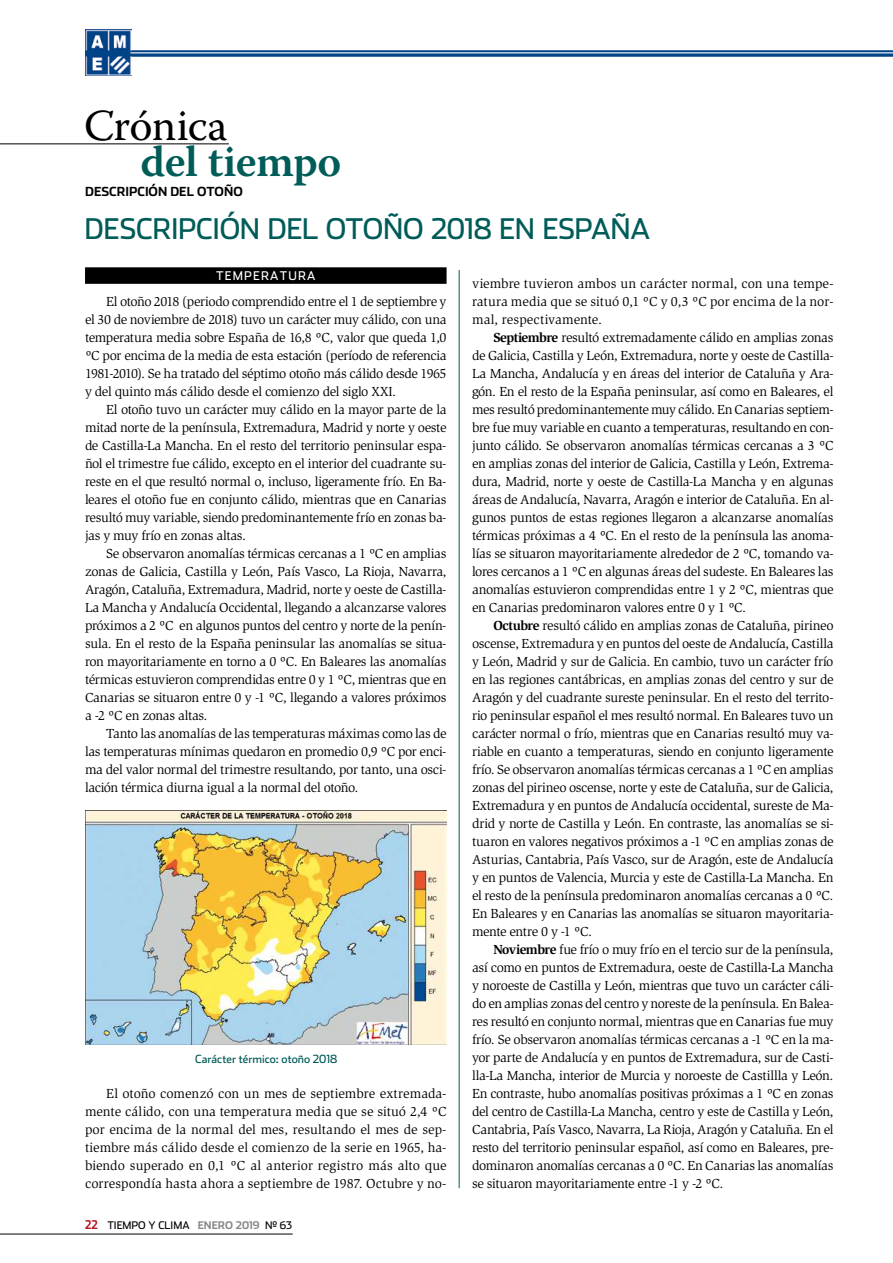
<style>
.page{position:relative;width:893px;height:1263px;background:#fff}
.page>*{position:absolute;margin:0;border:0;box-sizing:border-box;transform-origin:0 0}
.t1{font:600 44.1px "Warnock Pro";letter-spacing:-.015em;color:#005c58}
.t2{font:44.1px "Warnock Pro";letter-spacing:-.02em;color:#000}
.t3{font:28.5px "Stainless";letter-spacing:-.015em;color:#005c58}
.t4{font:13.5px/18px "Slimbach Std";letter-spacing:-.02em;color:#000;text-align:justify}
.t5{font:700 12.45px "Stainless";color:#000}
.t6{font:12px "Stainless";letter-spacing:.1em;color:#fff}
.t7{font:11.25px "Stainless";letter-spacing:-.005em;color:#005c58}
.t8{font:10.5px "Stainless";color:#000}
.s1{font-family:"Stainless Cond";font-weight:700;font-size:12px;color:#b51621}
.s2{font-weight:700;color:#87888a}
.s3{font-weight:700}
</style>
<div class="page">
<hr style="left:0;top:1234px;width:293px;height:1px;background:#000">
<img style="left:85px;top:30px;width:46px;height:46px">
<svg style="left:85px;top:50px;width:808px;height:6px;background:#205a95"></svg>
<hr style="left:130px;top:52px;width:763px;height:1px;background:#fff">
<div style="left:85px;top:267px;width:362px;height:17px;background:#000"></div>
<img style="left:86px;top:810px;width:361px;height:234px">
<hr style="left:459px;top:270px;width:1px;height:918px;background:#005c58">
<hr style="left:0;top:144px;width:229px;height:1px;background:#000">
<h1 class="t2" style="left:84px;top:99px;width:145px">Crónica</h1>
<h1 class="t1" style="left:141px;top:135px;width:202px">del tiempo</h1>
<p class="t5" style="left:85px;top:184px;width:159px">DESCRIPCIÓN DEL OTOÑO</p>
<h2 class="t3" style="left:84px;top:211px;width:262px">DESCRIPCIÓN DEL OTOÑO</h2>
<h2 class="t3" style="left:431px;top:211px;width:221px">2018 EN ESPAÑA</h2>
<p class="t6" style="left:216px;top:268px;width:101px">TEMPERATURA</p>
<p class="t4" style="left:85px;top:293px;width:363px;text-indent:21px">El otoño 2018 (periodo comprendido entre el 1 de septiembre y el 30 de noviembre de 2018) tuvo un carácter muy cálido, con una temperatura media sobre España de 16,8 ºC, valor que queda 1,0 ºC por encima de la media de esta estación (período de referencia 1981-2010). Se ha tratado del séptimo otoño más cálido desde 1965 y del quinto más cálido desde el comienzo del siglo XXI.</p>
<p class="t4" style="left:85px;top:401px;width:363px;text-indent:21px">El otoño tuvo un carácter muy cálido en la mayor parte de la mitad norte de la península, Extremadura, Madrid y norte y oeste de Castilla-La Mancha. En el resto del territorio peninsular espa&shy;ñol el trimestre fue cálido, excepto en el interior del cuadrante su&shy;reste en el que resultó normal o, incluso, ligeramente frío. En Ba&shy;leares el otoño fue en conjunto cálido, mientras que en Canarias resultó muy variable, siendo predominantemente frío en zonas ba&shy;jas y muy frío en zonas altas.</p>
<p class="t4" style="left:85px;top:545px;width:363px;text-indent:21px">Se observaron anomalías térmicas cercanas a 1 ºC en amplias zonas de Galicia, Castilla y León, País Vasco, La Rioja, Navarra, Aragón, Cataluña, Extremadura, Madrid, norte y oeste de Castilla-La Mancha y Andalucía Occidental, llegando a alcanzarse valores próximos a 2 ºC en algunos puntos del centro y norte de la penín&shy;sula. En el resto de la España peninsular las anomalías se situa&shy;ron mayoritariamente en torno a 0 ºC. En Baleares las anomalías térmicas estuvieron comprendidas entre 0 y 1 ºC, mientras que en Canarias se situaron entre 0 y -1 ºC, llegando a valores próximos a -2 ºC en zonas altas.</p>
<p class="t4" style="left:85px;top:724px;width:363px;text-indent:21px">Tanto las anomalías de las temperaturas máximas como las de las temperaturas mínimas quedaron en promedio 0,9 ºC por enci&shy;ma del valor normal del trimestre resultando, por tanto, una osci&shy;lación térmica diurna igual a la normal del otoño.</p>
<p class="t7" style="left:195px;top:1052px;width:144px">CARÁCTER TÉRMICO: OTOÑO 2018</p>
<p class="t4" style="left:85px;top:1084px;width:363px;text-indent:21px">El otoño comenzó con un mes de septiembre extremada&shy;mente cálido, con una temperatura media que se situó 2,4 ºC por encima de la normal del mes, resultando el mes de sep&shy;tiembre más cálido desde el comienzo de la serie en 1965, ha&shy;biendo superado en 0,1 ºC al anterior registro más alto que correspondía hasta ahora a septiembre de 1987. Octubre y no-</p>
<p class="t8" style="left:85px;top:1219px;width:208px"><span class="s1">22</span> TIEMPO Y CLI MA <span class="s2">ENERO 2019</span> Nº 63</p>
<p class="t4" style="left:472px;top:274px;width:363px">viembre tuvieron ambos un carácter normal, con una tempe&shy;ratura media que se situó 0,1 ºC y 0,3 ºC por encima de la nor&shy;mal, respectivamente.</p>
<p class="t4" style="left:472px;top:328px;width:363px;text-indent:21px"><span class="s3">Septiembre</span> resultó extremadamente cálido en amplias zonas de Galicia, Castilla y León, Extremadura, norte y oeste de Castilla-La Mancha, Andalucía y en áreas del interior de Cataluña y Ara&shy;gón. En el resto de la España peninsular, así como en Baleares, el mes resultó predominantemente muy cálido. En Canarias septiem&shy;bre fue muy variable en cuanto a temperaturas, resultando en con&shy;junto cálido. Se observaron anomalías térmicas cercanas a 3 ºC en amplias zonas del interior de Galicia, Castilla y León, Extrema&shy;dura, Madrid, norte y oeste de Castilla-La Mancha y en algunas áreas de Andalucía, Navarra, Aragón e interior de Cataluña. En al&shy;gunos puntos de estas regiones llegaron a alcanzarse anomalías térmicas próximas a 4 ºC. En el resto de la península las anoma&shy;lías se situaron mayoritariamente alrededor de 2 ºC, tomando va&shy;lores cercanos a 1 ºC en algunas áreas del sudeste. En Baleares las anomalías estuvieron comprendidas entre 1 y 2 ºC, mientras que en Canarias predominaron valores entre 0 y 1 ºC.</p>
<p class="t4" style="left:472px;top:616px;width:363px;text-indent:21px"><span class="s3">Octubre</span> resultó cálido en amplias zonas de Cataluña, pirineo oscense, Extremadura y en puntos del oeste de Andalucía, Castilla y León, Madrid y sur de Galicia. En cambio, tuvo un carácter frío en las regiones cantábricas, en amplias zonas del centro y sur de Aragón y del cuadrante sureste peninsular. En el resto del territo&shy;rio peninsular español el mes resultó normal. En Baleares tuvo un carácter normal o frío, mientras que en Canarias resultó muy va&shy;riable en cuanto a temperaturas, siendo en conjunto ligeramente frío. Se observaron anomalías térmicas cercanas a 1 ºC en amplias zonas del pirineo oscense, norte y este de Cataluña, sur de Galicia, Extremadura y en puntos de Andalucía occidental, sureste de Ma&shy;drid y norte de Castilla y León. En contraste, las anomalías se si&shy;tuaron en valores negativos próximos a -1 ºC en amplias zonas de Asturias, Cantabria, País Vasco, sur de Aragón, este de Andalucía y en puntos de Valencia, Murcia y este de Castilla-La Mancha. En el resto de la península predominaron anomalías cercanas a 0 ºC.<br>En Baleares y en Canarias las anomalías se situaron mayoritaria&shy;mente entre 0 y -1 ºC.</p>
<p class="t4" style="left:472px;top:940px;width:363px;text-indent:21px"><span class="s3">Noviembre</span> fue frío o muy frío en el tercio sur de la península, así como en puntos de Extremadura, oeste de Castilla-La Mancha y noroeste de Castilla y León, mientras que tuvo un carácter cáli&shy;do en amplias zonas del centro y noreste de la península. En Balea&shy;res resultó en conjunto normal, mientras que en Canarias fue muy frío. Se observaron anomalías térmicas cercanas a -1 ºC en la ma&shy;yor parte de Andalucía y en puntos de Extremadura, sur de Casti&shy;lla-La Mancha, interior de Murcia y noroeste de Castillla y León.<br>En contraste, hubo anomalías positivas próximas a 1 ºC en zonas del centro de Castilla-La Mancha, centro y este de Castilla y León, Cantabria, País Vasco, Navarra, La Rioja, Aragón y Cataluña. En el resto del territorio peninsular español, así como en Baleares, pre&shy;dominaron anomalías cercanas a 0 ºC. En Canarias las anomalías se situaron mayoritariamente entre -1 y -2 ºC.</p>
</div>
